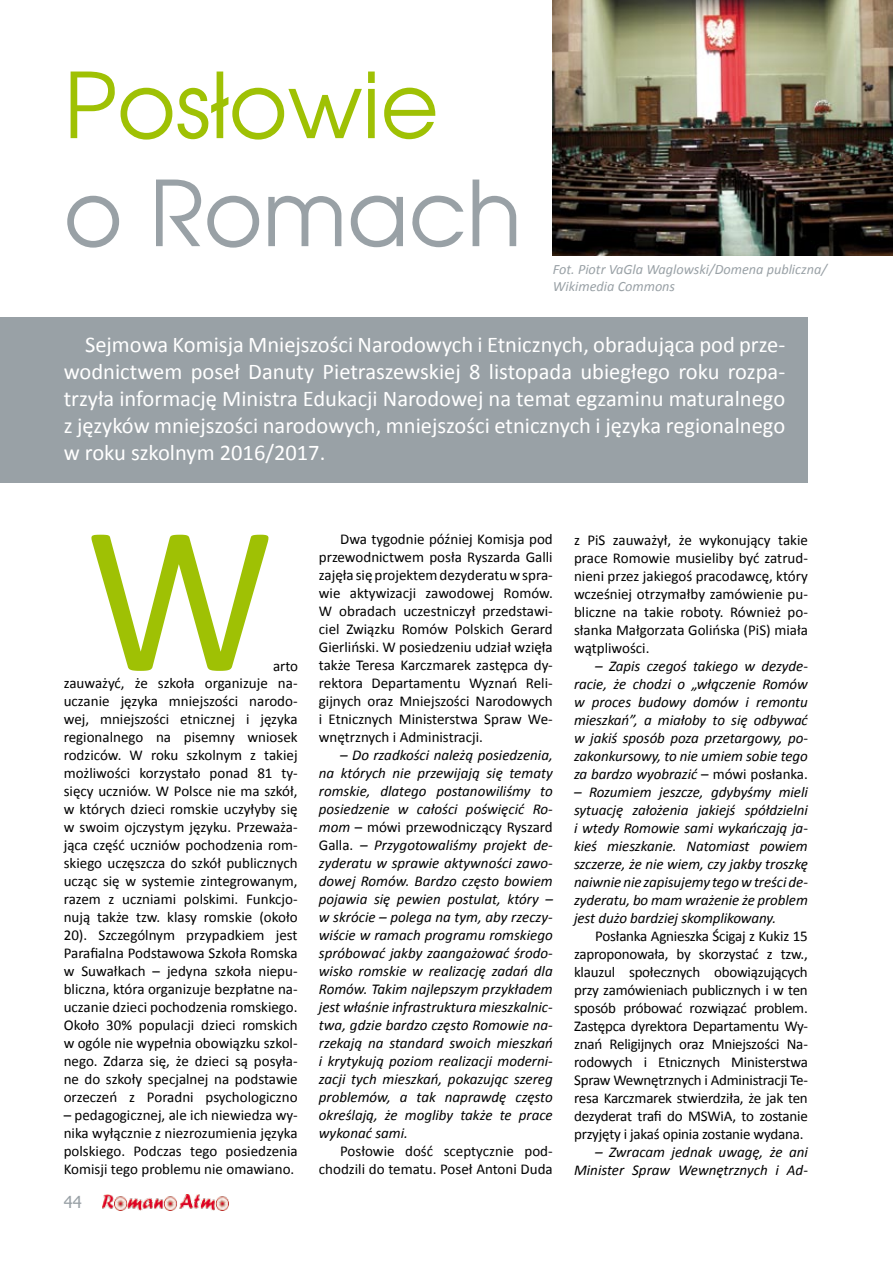
<style>
.page{position:relative;width:893px;height:1263px;background:#fff}
.page>*{position:absolute;margin:0;border:0;box-sizing:border-box;transform-origin:0 0}
.t1{font:213.45px "Calibri";color:#9fc104}
.t2{font:90px "Avalon";color:#9fc104}
.t3{font:90px "Avalon";color:#99a1a6}
.t4{font:22.5px/27px "Calibri";color:#fff;text-align:justify}
.t5{font:16.5px "Tahoma";color:#99a1a6}
.t6{font:15px/18px "Calibri";color:#000;text-align:justify}
.t7{font:italic 15px/18px "Calibri";letter-spacing:-.005em;color:#000;text-align:justify}
.t8{font:italic 14.25px/17.1px "Calibri";color:#99a1a6}
.s1{font-style:normal}
</style>
<div class="page">
<img style="left:103px;top:1195px;width:125px;height:15px">
<div style="left:0;top:317px;width:808px;height:165px;background:#99a1a6"></div>
<img style="left:553px;top:0;width:340px;height:255px">
<h2 class="t2" style="left:64px;top:52px;width:377px">Posłowie</h2>
<h2 class="t3" style="left:64px;top:160px;width:459px">o Romach</h2>
<p class="t8" style="left:553px;top:260px;width:276px">Fot. Piotr VaGla Waglowski/Domena publiczna/<br>Wikimedia Commons</p>
<p class="t4" style="left:64px;top:330px;width:723px;text-indent:21px">Sejmowa Komisja Mniejszości Narodowych i Etnicznych, obradująca pod prze&shy;wodnictwem poseł Danuty Pietraszewskiej 8 listopada ubiegłego roku rozpa&shy;trzyła informację Ministra Edukacji Narodowej na temat egzaminu maturalnego z języków mniejszości narodowych, mniejszości etnicznych i języka regionalnego w roku szkolnym 2016/2017.</p>
<h1 class="t1" style="left:85px;top:467px;width:192px">W</h1>
<p class="t6" style="left:64px;top:691px;width:235px">uczanie języka mniejszości narodo&shy;wej, mniejszości etnicznej i języka regionalnego na pisemny wniosek rodziców. W roku szkolnym z takiej możliwości korzystało ponad 81 ty&shy;sięcy uczniów. W Polsce nie ma szkół, w których dzieci romskie uczyłyby się w swoim ojczystym języku. Przeważa&shy;jąca część uczniów pochodzenia rom&shy;skiego uczęszcza do szkół publicznych ucząc się w systemie zintegrowanym, razem z uczniami polskimi. Funkcjo&shy;nują także tzw. klasy romskie (około 20). Szczególnym przypadkiem jest Parafialna Podstawowa Szkoła Romska w Suwałkach – jedyna szkoła niepu&shy;bliczna, która organizuje bezpłatne na&shy;uczanie dzieci pochodzenia romskiego.<br>Około 30% populacji dzieci romskich w ogóle nie wypełnia obowiązku szkol&shy;nego. Zdarza się, że dzieci są posyła&shy;ne do szkoły specjalnej na podstawie orzeczeń z Poradni psychologiczno</p>
<p class="t6" style="left:64px;top:1105px;width:235px">– pedagogicznej, ale ich niewiedza wy&shy;nika wyłącznie z niezrozumienia języka polskiego. Podczas tego posiedzenia Komisji tego problemu nie omawiano.</p>
<p class="t6" style="left:273px;top:656px;width:27px">arto</p>
<p class="t6" style="left:64px;top:673px;width:235px">zauważyć, że szkoła organizuje na-</p>
<p class="t5" style="left:64px;top:1190px;width:10px">44</p>
<p class="t6" style="left:319px;top:529px;width:235px;text-indent:21px">Dwa tygodnie później Komisja pod przewodnictwem posła Ryszarda Galli zajęła się projektem dezyderatu w spra&shy;wie aktywizacji zawodowej Romów.<br>W obradach uczestniczył przedstawi&shy;ciel Związku Romów Polskich Gerard Gierliński. W posiedzeniu udział wzięła także Teresa Karczmarek zastępca dy&shy;rektora Departamentu Wyznań Reli&shy;gijnych oraz Mniejszości Narodowych i Etnicznych Ministerstwa Spraw We&shy;wnętrznych i Administracji.</p>
<p class="t7" style="left:319px;top:745px;width:235px;text-indent:21px">– Do rzadkości należą posiedzenia, na których nie przewijają się tematy romskie, dlatego postanowiliśmy to posiedzenie w całości poświęcić Ro&shy;mom <span class="s1">– mówi przewodniczący Ryszard Galla.</span> – Przygotowaliśmy projekt de&shy;zyderatu w sprawie aktywności zawo&shy;dowej Romów. Bardzo często bowiem pojawia się pewien postulat, który – w skrócie – polega na tym, aby rzeczy&shy;wiście w ramach programu romskiego spróbować jakby zaangażować środo&shy;wisko romskie w realizację zadań dla Romów. Takim najlepszym przykładem jest właśnie infrastruktura mieszkalnic&shy;twa, gdzie bardzo często Romowie na&shy;rzekają na standard swoich mieszkań i krytykują poziom realizacji moderni&shy;zacji tych mieszkań, pokazując szereg problemów, a tak naprawdę często określają, że mogliby także te prace wykonać sami.</p>
<p class="t6" style="left:319px;top:1141px;width:235px;text-align:right">Posłowie dość sceptycznie pod&shy;chodzili do tematu. Poseł Antoni Duda</p>
<p class="t6" style="left:574px;top:530px;width:235px">z PiS zauważył, że wykonujący takie prace Romowie musieliby być zatrud&shy;nieni przez jakiegoś pracodawcę, który wcześniej otrzymałby zamówienie pu&shy;bliczne na takie roboty. Również po&shy;słanka Małgorzata Golińska (PiS) miała wątpliwości.</p>
<p class="t7" style="left:574px;top:656px;width:235px;text-indent:21px">– Zapis czegoś takiego w dezyde&shy;racie, że chodzi o „włączenie Romów w proces budowy domów i remontu mieszkań”, a miałoby to się odbywać w jakiś sposób poza przetargowy, po&shy;zakonkursowy, to nie umiem sobie tego za bardzo wyobrazić <span class="s1">– mówi posłanka.</span></p>
<p class="t7" style="left:574px;top:782px;width:235px">– Rozumiem jeszcze, gdybyśmy mieli sytuację założenia jakiejś spółdzielni i wtedy Romowie sami wykańczają ja&shy;kieś mieszkanie. Natomiast powiem szczerze, że nie wiem, czy jakby troszkę naiwnie nie zapisujemy tego w treści de&shy;zyderatu, bo mam wrażenie że problem jest dużo bardziej skomplikowany.</p>
<p class="t6" style="left:574px;top:926px;width:235px;text-indent:21px">Posłanka Agnieszka Ścigaj z Kukiz 15 zaproponowała, by skorzystać z tzw., klauzul społecznych obowiązujących przy zamówieniach publicznych i w ten sposób próbować rozwiązać problem.<br>Zastępca dyrektora Departamentu Wy&shy;znań Religijnych oraz Mniejszości Na&shy;rodowych i Etnicznych Ministerstwa Spraw Wewnętrznych i Administracji Te&shy;resa Karczmarek stwierdziła, że jak ten dezyderat trafi do MSWiA, to zostanie przyjęty i jakaś opinia zostanie wydana.</p>
<p class="t7" style="left:574px;top:1142px;width:235px;text-align:right">– Zwracam jednak uwagę, że ani<br>Minister Spraw Wewnętrznych i Ad-</p>
</div>
